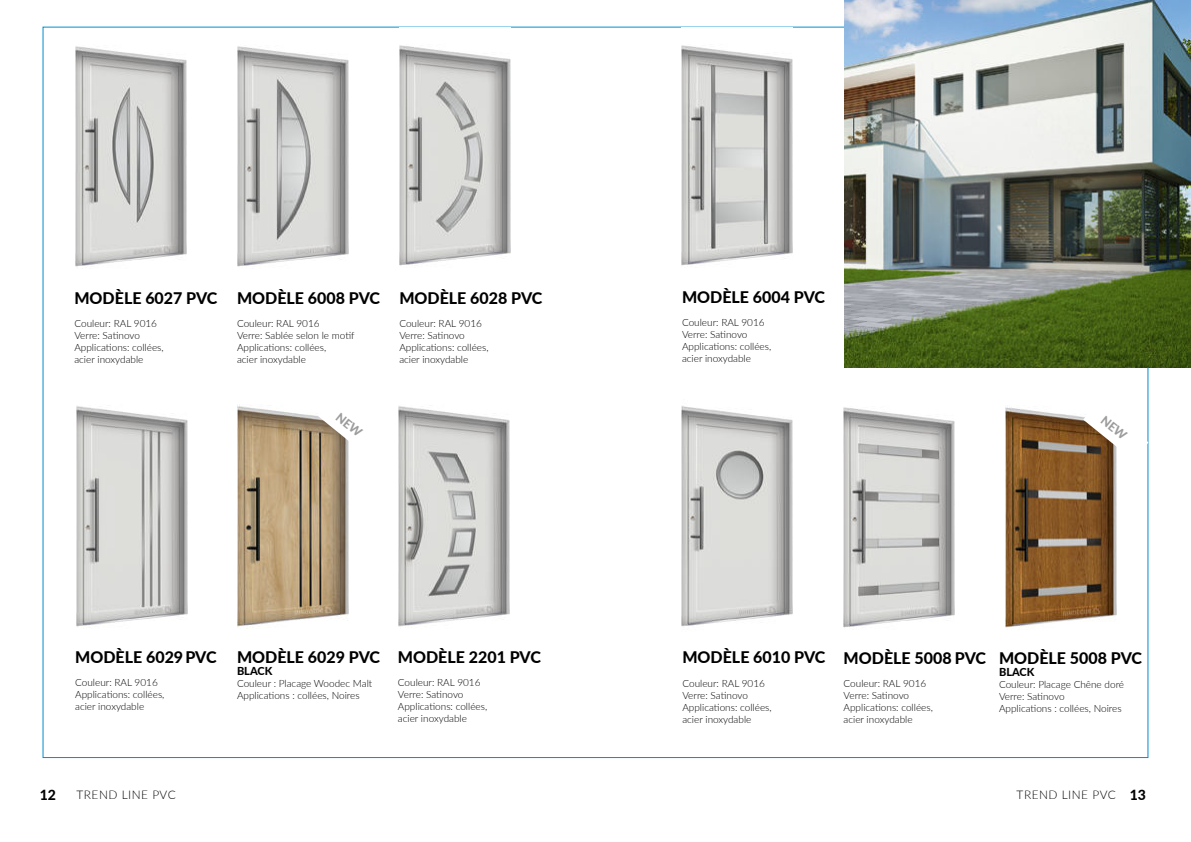
<style>
.page{position:relative;width:1191px;height:842px;background:#fff}
.page>*{position:absolute;margin:0;border:0;box-sizing:border-box;transform-origin:0 0}
.t1{font:800 16px "Lato";color:#000}
.t2{font:800 14px "Lato";color:#000}
.t3{font:300 11.9px "Lato";letter-spacing:.04em;color:#000}
.t4{font:800 11px "Lato";color:#000}
.t5{font:300 10px/12px "Lato";color:#000}
</style>
<div class="page">
<img style="left:682px;top:405px;width:111px;height:222px">
<img style="left:238px;top:46px;width:111px;height:221px">
<img style="left:75px;top:46px;width:111px;height:221px">
<img style="left:238px;top:404px;width:111px;height:225px">
<img style="left:77px;top:406px;width:110px;height:222px">
<img style="left:844px;top:407px;width:110px;height:221px">
<img style="left:1005px;top:405px;width:111px;height:225px">
<img style="left:399px;top:406px;width:110px;height:222px">
<img style="left:400px;top:45px;width:110px;height:221px">
<img style="left:844px;top:0;width:346px;height:367px">
<img style="left:682px;top:45px;width:111px;height:221px">
<svg style="left:318px;top:404px;width:31px;height:53px"></svg>
<svg style="left:1083px;top:401px;width:65px;height:60px"></svg>
<h1 class="t1" style="left:74px;top:289px;width:145px">MODÈLE 6027 PVC</h1>
<p class="t5" style="left:74px;top:317px;width:91px">Couleur: RAL 9016<br>Verre: Satinovo<br>Applications: collées, acier inoxydable</p>
<h1 class="t1" style="left:237px;top:289px;width:145px">MODÈLE 6008 PVC</h1>
<p class="t5" style="left:237px;top:317px;width:119px">Couleur: RAL 9016<br>Verre: Sablée selon le motif<br>Applications: collées,<br>acier inoxydable</p>
<h1 class="t1" style="left:399px;top:289px;width:145px">MODÈLE 6028 PVC</h1>
<p class="t5" style="left:399px;top:317px;width:91px">Couleur: RAL 9016<br>Verre: Satinovo<br>Applications: collées, acier inoxydable</p>
<h1 class="t1" style="left:75px;top:648px;width:143px">MODÈLE 6029PVC</h1>
<p class="t5" style="left:75px;top:676px;width:91px">Couleur: RAL 9016<br>Applications: collées, acier inoxydable</p>
<h1 class="t1" style="left:237px;top:648px;width:145px">MODÈLE 6029 PVC</h1>
<p class="t4" style="left:237px;top:665px;width:37px">BLACK</p>
<p class="t5" style="left:237px;top:677px;width:137px">Couleur : Placage Woodec Malt<br>Applications : collées, Noires</p>
<h1 class="t1" style="left:398px;top:648px;width:145px">MODÈLE 2201 PVC</h1>
<p class="t5" style="left:398px;top:676px;width:91px">Couleur: RAL 9016<br>Verre: Satinovo<br>Applications: collées, acier inoxydable</p>
<h2 class="t2" style="left:40px;top:787px;width:18px">12</h2>
<p class="t3" style="left:77px;top:786px;width:101px">TREND LINE PVC</p>
<h1 class="t1" style="left:682px;top:288px;width:145px">MODÈLE 6004 PVC</h1>
<p class="t5" style="left:682px;top:316px;width:91px">Couleur: RAL 9016<br>Verre: Satinovo<br>Applications: collées, acier inoxydable</p>
<h1 class="t1" style="left:682px;top:648px;width:145px">MODÈLE 6010 PVC</h1>
<p class="t5" style="left:682px;top:677px;width:91px">Couleur: RAL 9016<br>Verre: Satinovo<br>Applications: collées, acier inoxydable</p>
<h1 class="t1" style="left:843px;top:649px;width:144px">MODÈLE 5008 PVC</h1>
<p class="t5" style="left:843px;top:677px;width:91px">Couleur: RAL 9016<br>Verre: Satinovo<br>Applications: collées, acier inoxydable</p>
<h1 class="t1" style="left:999px;top:649px;width:145px">MODÈLE 5008 PVC</h1>
<p class="t4" style="left:999px;top:666px;width:37px">BLACK</p>
<p class="t5" style="left:999px;top:678px;width:127px">Couleur: Placage Chêne doré<br>Verre: Satinovo<br>Applications : collées, Noires</p>
<p class="t3" style="left:1016px;top:786px;width:101px">TREND LINE PVC</p>
<h2 class="t2" style="left:1129px;top:787px;width:18px">13</h2>
</div>
